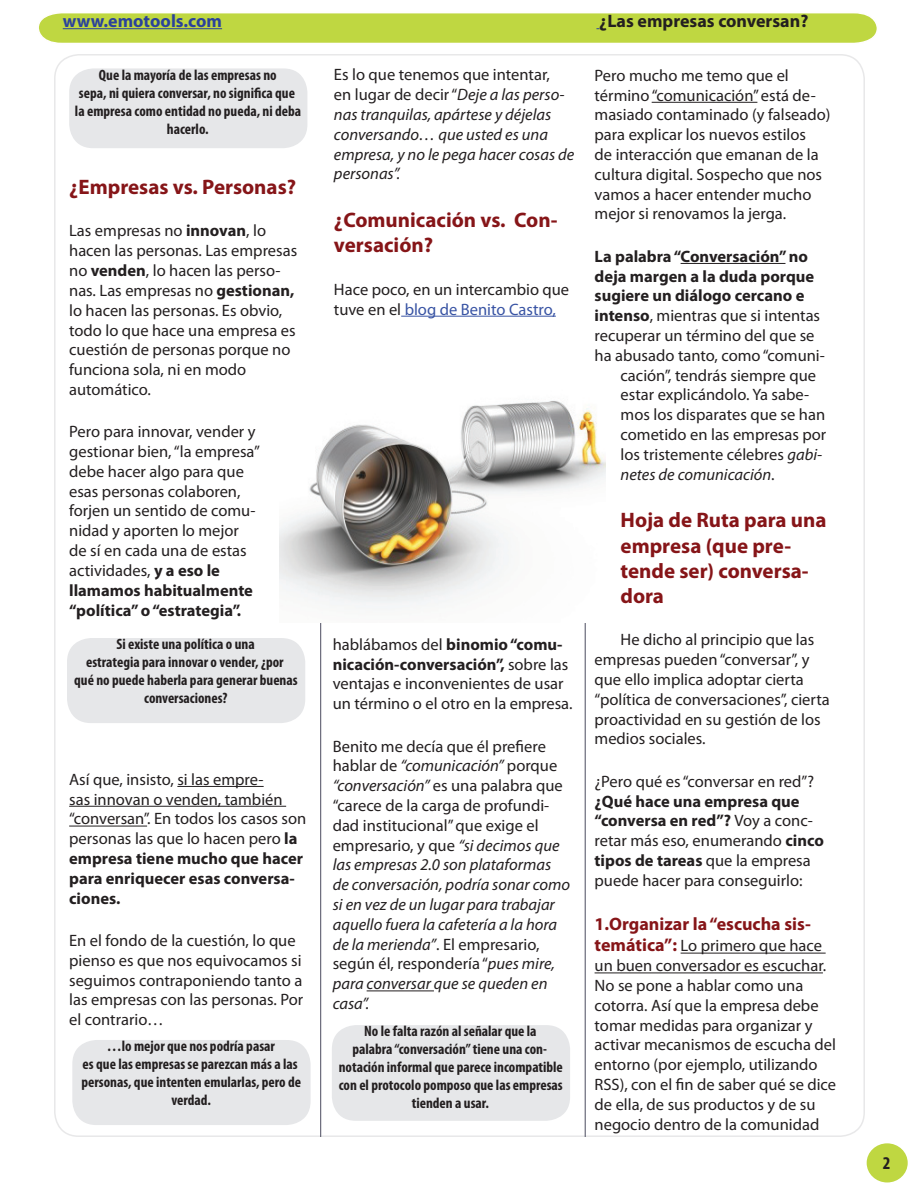
<style>
.page{position:relative;width:919px;height:1191px;background:#fff}
.page>*{position:absolute;margin:0;border:0;box-sizing:border-box;transform-origin:0 0}
.t1{font:700 21px/25.2px "Myriad Pro";color:#861518}
.t2{font:700 18px "Myriad Pro";color:#861518}
.t3{font:700 18px "Myriad Pro";color:#231f20}
.t4{font:700 18px "Myriad Pro";color:#2b429b}
.t5{font:700 condensed 18px "Myriad Pro";color:#231f20}
.t6{font:16.5px/19.8px "Myriad Pro";color:#231f20}
.t7{font:italic 16.5px/19.8px "Myriad Pro";color:#231f20}
.t8{font:700 16.5px "Myriad Pro";color:#231f20}
.t9{font:700 condensed 15px/18px "Myriad Pro";color:#231f20;text-align:center}
.s1{font-weight:700}
.s2{font-style:normal}
.s3{color:#3954a4}
.s4{font-style:italic}
.s5{font-weight:700;font-size:18px;color:#861518}
</style>
<div class="page">
<hr style="left:177px;top:786px;width:86px;height:1px;background:#231f20">
<hr style="left:69px;top:806px;width:217px;height:1px;background:#231f20">
<hr style="left:69px;top:825px;width:78px;height:1px;background:#231f20">
<div style="left:69px;top:68px;width:238px;height:80px;background:#e6e7e9;border-radius:24px"></div>
<hr style="left:320px;top:617px;width:1px;height:520px;background:#4b4c5f">
<hr style="left:585px;top:622px;width:1px;height:515px;background:#4b4c5f">
<svg style="left:39px;top:13px;width:838px;height:30px;background:#c0d747"></svg>
<div style="left:867px;top:1144px;width:39px;height:37px;background:#bfd741;border-radius:50%"></div>
<div style="left:866px;top:1143px;width:41px;height:39px;border:2px solid #bfd741;border-radius:50%"></div>
<div style="left:67px;top:638px;width:238px;height:85px;background:#e6e7e9;border-radius:24px"></div>
<hr style="left:366px;top:990px;width:68px;height:1px;background:#231f20">
<hr style="left:401px;top:316px;width:155px;height:1px;background:#3954a4">
<hr style="left:651px;top:102px;width:106px;height:1px;background:#231f20">
<hr style="left:680px;top:263px;width:105px;height:1px;background:#231f20">
<hr style="left:680px;top:952px;width:145px;height:1px;background:#231f20">
<hr style="left:594px;top:972px;width:228px;height:1px;background:#231f20">
<img style="left:280px;top:400px;width:325px;height:222px">
<div style="left:72px;top:1040px;width:238px;height:85px;background:#e6e7e9;border-radius:24px"></div>
<div style="left:332px;top:1025px;width:238px;height:95px;background:#e6e7e9;border-radius:24px"></div>
<p class="t4" style="left:63px;top:9px;width:161px">www.emotools.com</p>
<p class="t3" style="left:599px;top:9px;width:210px">¿Las empresas conversan?</p>
<p class="t9" style="left:75px;top:65px;width:228px">Que la mayoría de las empresas no<br>sepa, ni quiera conversar, no significa que la empresa como entidad no pueda, ni deba hacerlo.</p>
<p class="t1" style="left:69px;top:174px;width:228px">¿Empresas vs. Personas?</p>
<p class="t6" style="left:69px;top:221px;width:229px">Las empresas no <span class="s1">innovan</span>, lo hacen las personas. Las empresas no <span class="s1">venden</span>, lo hacen las perso&shy;nas. Las empresas no <span class="s1">gestionan, </span>lo hacen las personas. Es obvio, todo lo que hace una empresa es cuestión de personas porque no funciona sola, ni en modo automático.</p>
<p class="t6" style="left:69px;top:421px;width:192px">Pero para innovar, vender y gestionar bien, “la empresa” debe hacer algo para que esas personas colaboren, forjen un sentido de comu&shy;nidad y aporten lo mejor de sí en cada una de estas actividades, <span class="s1">y a eso le llamamos habitualmente “política” o “estrategia”.</span></p>
<p class="t7" style="left:334px;top:65px;width:242px"><span class="s2">Es lo que tenemos que intentar,<br>en lugar de decir “</span>Deje a las perso&shy;nas tranquilas, apártese y déjelas conversando… que usted es una empresa, y no le pega hacer cosas de personas”.</p>
<p class="t1" style="left:334px;top:207px;width:225px">¿Comunicación vs. Con&shy;versación?</p>
<p class="t6" style="left:334px;top:279px;width:237px">Hace poco, en un intercambio que tuve en el <span class="s3">blog de Benito Castro,</span></p>
<p class="t9" style="left:74px;top:635px;width:225px">Si existe una política o una<br>estrategia para innovar o vender, ¿por<br>qué no puede haberla para generar buenas conversaciones?</p>
<p class="t6" style="left:333px;top:634px;width:241px">hablábamos del <span class="s1">binomio “comu&shy;nicación-conversación”,</span> sobre las ventajas e inconvenientes de usar un término o el otro en la empresa.</p>
<p class="t7" style="left:333px;top:736px;width:239px"><span class="s2">Benito me decía que él prefiere hablar de</span> “comunicación” <span class="s2">porque </span>“conversación” <span class="s2">es una palabra que “carece de la carga de profundi&shy;dad institucional” que exige el empresario, y que</span> “si decimos que las empresas 2.0 son plataformas de conversación, podría sonar como si en vez de un lugar para trabajar aquello fuera la cafetería a la hora de la merienda”<span class="s2">. El empresario, según él, respondería “</span>pues mire, para conversar que se queden en casa”.</p>
<p class="t6" style="left:69px;top:769px;width:239px">Así que, insisto, si las empre-<br>sas innovan o venden, también “conversan”. En todos los casos son personas las que lo hacen pero <span class="s1">la empresa tiene mucho que hacer para enriquecer esas conversa&shy;ciones.</span></p>
<p class="t6" style="left:69px;top:930px;width:236px">En el fondo de la cuestión, lo que pienso es que nos equivocamos si seguimos contraponiendo tanto a las empresas con las personas. Por el contrario…</p>
<p class="t9" style="left:338px;top:1022px;width:226px">No le falta razón al señalar que la<br>palabra “conversación” tiene una con&shy;notación informal que parece incompatible con el protocolo pomposo que las empresas tienden a usar.</p>
<p class="t9" style="left:81px;top:1037px;width:221px">…lo mejor que nos podría pasar<br>es que las empresas se parezcan más a las personas, que intenten emularlas, pero de verdad.</p>
<p class="t6" style="left:594px;top:65px;width:237px">Pero mucho me temo que el término “comunicación” está de&shy;masiado contaminado (y falseado) para explicar los nuevos estilos<br>de interacción que emanan de la cultura digital. Sospecho que nos vamos a hacer entender mucho mejor si renovamos la jerga.</p>
<p class="t8" style="left:594px;top:245px;width:215px">La palabra “Conversación” no</p>
<p class="t8" style="left:594px;top:265px;width:221px">deja margen a la duda porque</p>
<p class="t8" style="left:594px;top:285px;width:211px">sugiere un diálogo cercano e</p>
<p class="t6" style="left:594px;top:305px;width:227px"><span class="s1">intenso</span>, mientras que si intentas</p>
<p class="t6" style="left:594px;top:325px;width:221px">recuperar un término del que se</p>
<p class="t6" style="left:594px;top:345px;width:232px">ha abusado tanto, como “comuni-</p>
<p class="t6" style="left:620px;top:365px;width:197px">cación”, tendrás siempre que</p>
<p class="t6" style="left:620px;top:385px;width:190px">estar explicándolo. Ya sabe-</p>
<p class="t6" style="left:620px;top:404px;width:206px">mos los disparates que se han</p>
<p class="t6" style="left:620px;top:424px;width:207px">cometido en las empresas por</p>
<p class="t6" style="left:620px;top:444px;width:203px">los tristemente célebres <span class="s4">gabi-</span></p>
<p class="t7" style="left:620px;top:464px;width:156px">netes de comunicación<span class="s2">.</span></p>
<p class="t1" style="left:620px;top:507px;width:207px">Hoja de Ruta para una empresa (que pre&shy;tende ser) conversa&shy;dora</p>
<p class="t6" style="left:594px;top:629px;width:237px;text-indent:26px">He dicho al principio que las empresas pueden “conversar”, y que ello implica adoptar cierta “política de conversaciones”, cierta proactividad en su gestión de los medios sociales.</p>
<p class="t6" style="left:594px;top:771px;width:221px">¿Pero qué es “conversar en red”?</p>
<p class="t6" style="left:594px;top:791px;width:231px"><span class="s1">¿Qué hace una empresa que “conversa en red”?</span> Voy a conc&shy;retar más eso, enumerando <span class="s1">cinco tipos de tareas</span> que la empresa puede hacer para conseguirlo:</p>
<p class="t2" style="left:594px;top:912px;width:218px">1.Organizar la “escucha sis-</p>
<p class="t6" style="left:594px;top:935px;width:243px"><span class="s5">temática”:</span> Lo primero que hace un buen conversador es escuchar.<br>No se pone a hablar como una cotorra. Así que la empresa debe tomar medidas para organizar y activar mecanismos de escucha del entorno (por ejemplo, utilizando<br>RSS), con el fin de saber qué se dice de ella, de sus productos y de su negocio dentro de la comunidad</p>
<p class="t5" style="left:882px;top:1152px;width:9px">2</p>
</div>
